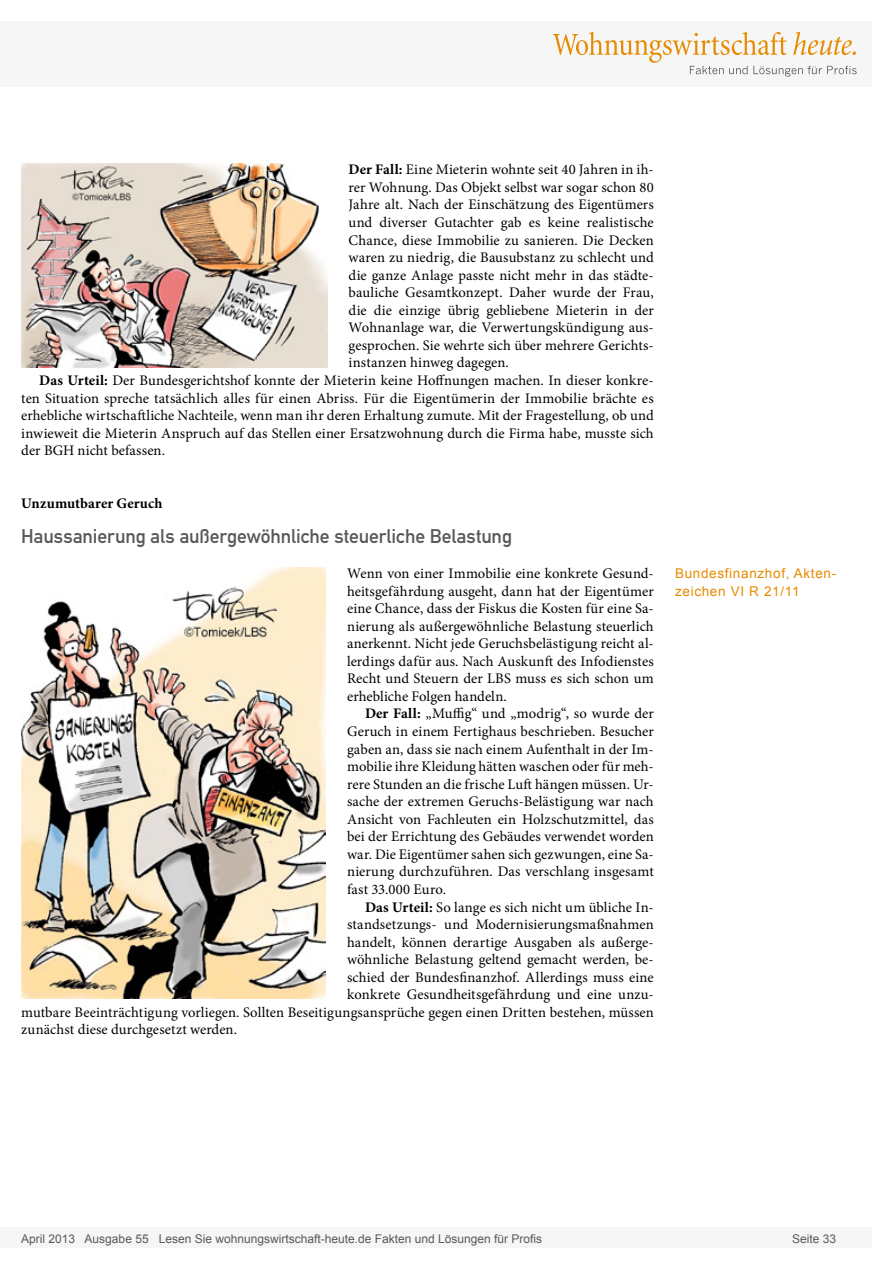
<style>
.page{position:relative;width:893px;height:1263px;background:#fff}
.page>*{position:absolute;margin:0;border:0;box-sizing:border-box;transform-origin:0 0}
.Überschrift_Grau{font:19.5px "DIN Mittelschrift";letter-spacing:-.005em;color:#595959}
.Fliesstext{font:14.7px/17.5px "Minion Pro";letter-spacing:.005em;color:#000;text-align:justify}
.Fließtext_erste_Zeil{font:14.7px/17.5px "Minion Pro";letter-spacing:.005em;color:#000;text-align:justify}
.AUTOR{font:700 14.7px "Minion Pro";color:#000}
.Info{font:13.5px/17.5px "Arial";letter-spacing:.05em;color:#e78b00}
.t1{font:12px "Arial";color:#595959}
.s1{font-weight:700}
</style>
<div class="page">
<div style="left:0;top:1227px;width:872px;height:20px;background:#f6f6f6"></div>
<div style="left:0;top:21px;width:872px;height:66px;background:#f6f6f6"></div>
<svg style="left:553px;top:32px;width:304px;height:45px"></svg>
<img style="left:21px;top:163px;width:306px;height:204px">
<img style="left:21px;top:567px;width:305px;height:431px">
<p class="Fließtext_erste_Zeil" style="left:349px;top:161px;width:307px"><span class="s1">Der Fall:</span> Eine Mieterin wohnte seit 40 Jahren in ih&shy;rer Wohnung. Das Objekt selbst war sogar schon 80<br>Jahre alt. Nach der Einschätzung des Eigentümers und diverser Gutachter gab es keine realistische Chance, diese Immobilie zu sanieren. Die Decken waren zu niedrig, die Bausubstanz zu schlecht und die ganze Anlage passte nicht mehr in das städte&shy;bauliche Gesamtkonzept. Daher wurde der Frau, die die einzige übrig gebliebene Mieterin in der Wohnanlage war, die Verwertungskündigung aus&shy;gesprochen. Sie wehrte sich über mehrere Gerichts&shy;instanzen hinweg dagegen.</p>
<p class="Fliesstext" style="left:21px;top:372px;width:634px;text-indent:18px"><span class="s1">Das Urteil:</span> Der Bundesgerichtshof konnte der Mieterin keine Hoffnungen machen. In dieser konkre&shy;ten Situation spreche tatsächlich alles für einen Abriss. Für die Eigentümerin der Immobilie brächte es erhebliche wirtschaftliche Nachteile, wenn man ihr deren Erhaltung zumute. Mit der Fragestellung, ob und inwieweit die Mieterin Anspruch auf das Stellen einer Ersatzwohnung durch die Firma habe, musste sich der BGH nicht befassen.</p>
<p class="AUTOR" style="left:21px;top:493px;width:143px">Unzumutbarer Geruch</p>
<p class="Überschrift_Grau" style="left:21px;top:525px;width:492px">Haussanierung als außergewöhnliche steuerliche Belastung</p>
<p class="Fließtext_erste_Zeil" style="left:347px;top:565px;width:308px">Wenn von einer Immobilie eine konkrete Gesund&shy;heitsgefährdung ausgeht, dann hat der Eigentümer eine Chance, dass der Fiskus die Kosten für eine Sa&shy;nierung als außergewöhnliche Belastung steuerlich anerkennt. Nicht jede Geruchsbelästigung reicht al&shy;lerdings dafür aus. Nach Auskunft des Infodienstes Recht und Steuern der LBS muss es sich schon um erhebliche Folgen handeln.</p>
<p class="Fliesstext" style="left:347px;top:705px;width:308px;text-indent:18px"><span class="s1">Der Fall:</span> „Muffig“ und „modrig“, so wurde der Geruch in einem Fertighaus beschrieben. Besucher gaben an, dass sie nach einem Aufenthalt in der Im&shy;mobilie ihre Kleidung hätten waschen oder für meh&shy;rere Stunden an die frische Luft hängen müssen. Ur&shy;sache der extremen Geruchs-Belästigung war nach Ansicht von Fachleuten ein Holzschutzmittel, das bei der Errichtung des Gebäudes verwendet worden war. Die Eigentümer sahen sich gezwungen, eine Sa&shy;nierung durchzuführen. Das verschlang insgesamt fast 33.000 Euro.</p>
<p class="Fliesstext" style="left:365px;top:898px;width:290px"><span class="s1">Das Urteil:</span> So lange es sich nicht um übliche In-</p>
<p class="Fliesstext" style="left:347px;top:916px;width:308px">standsetzungs- und Modernisierungsmaßnahmen</p>
<p class="Fliesstext" style="left:347px;top:933px;width:308px">handelt, können derartige Ausgaben als außerge-</p>
<p class="Fliesstext" style="left:347px;top:951px;width:308px">wöhnliche Belastung geltend gemacht werden, be-</p>
<p class="Fliesstext" style="left:347px;top:968px;width:308px">schied der Bundesfinanzhof. Allerdings muss eine</p>
<p class="Fliesstext" style="left:347px;top:986px;width:308px">konkrete Gesundheitsgefährdung und eine unzu-</p>
<p class="Fliesstext" style="left:21px;top:1003px;width:634px">mutbare Beeinträchtigung vorliegen. Sollten Beseitigungsansprüche gegen einen Dritten bestehen, müssen</p>
<p class="Fliesstext" style="left:21px;top:1021px;width:217px">zunächst diese durchgesetzt werden.</p>
<p class="Info" style="left:675px;top:565px;width:163px">Bundesfinanzhof, Akten&shy;zeichen VI R 21/11</p>
<p class="t1" style="left:21px;top:1230px;width:522px">April 2013 Ausgabe 55 Lesen Sie wohnungswirtschaft-heute.de Fakten und Lösungen für Profis</p>
<p class="t1" style="left:792px;top:1231px;width:46px">Seite 33</p>
</div>
